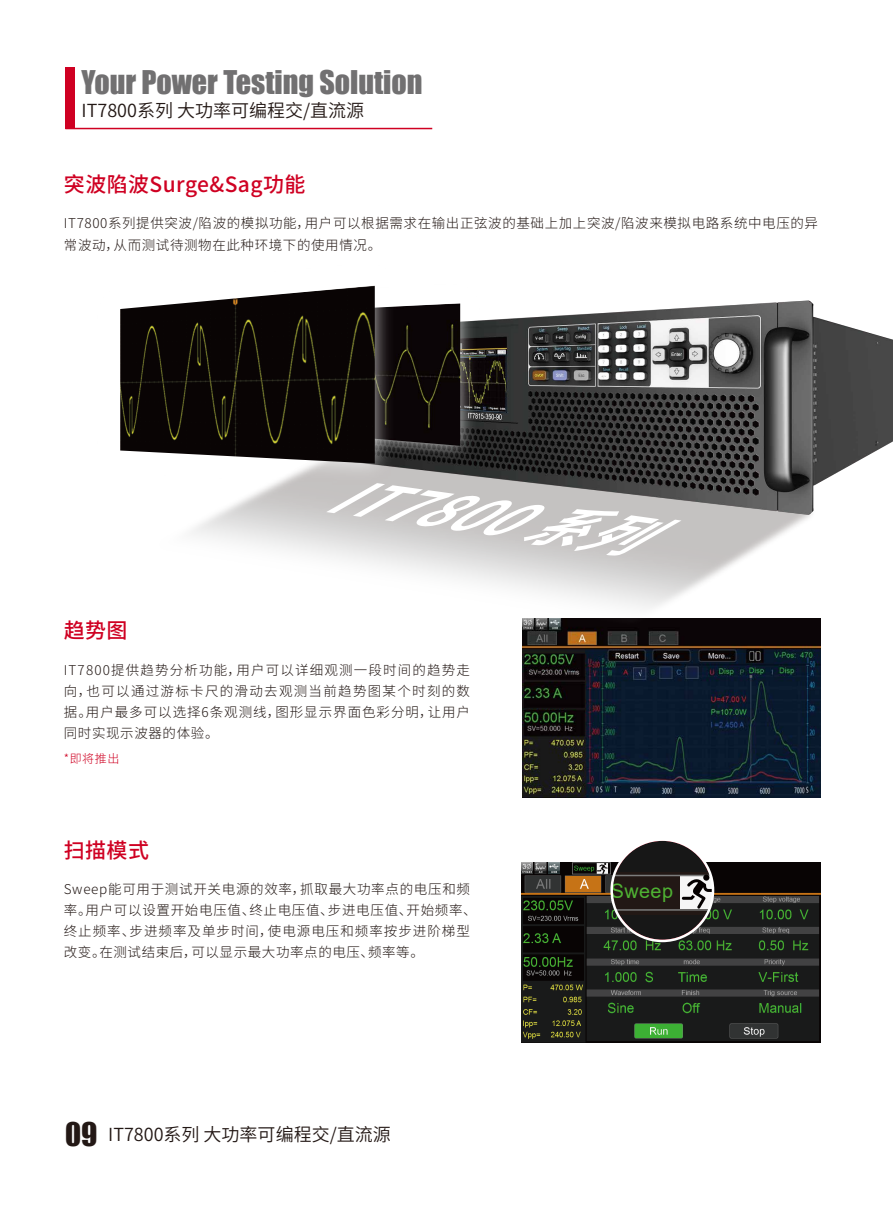
<style>
.page{position:relative;width:893px;height:1212px;background:#fff}
.page>*{position:absolute;margin:0;border:0;box-sizing:border-box;transform-origin:0 0}
.t1{font:italic 700 48.3px "Source Han Sans CN";color:#fff;scale:1.12 1}
.t2{font:30px "Impact";color:#717071}
.t3{font:500 21px "Source Han Sans CN";letter-spacing:.02em;color:#cf0022}
.t4{font:19.8px "Arial";letter-spacing:.02em;color:#4fb233}
.t5{font:18px "Source Han Sans CN";color:#231815}
.t6{font:300 13.5px/21px "Source Han Sans CN";letter-spacing:.05em;color:#231815}
.t7{font:300 12px "Source Han Sans CN";color:#cf0022}
.s1{font-family:"Impact";font-size:30px}
</style>
<div class="page">
<div style="left:65px;top:67px;width:10px;height:62px;background:#cf0022"></div>
<hr style="left:65px;top:128px;width:367px;height:1px;background:#cf0022">
<img style="left:521px;top:862px;width:299px;height:180px">
<img style="left:522px;top:743px;width:298px;height:55px">
<svg style="left:612px;top:842px;width:101px;height:99px"></svg>
<div style="left:610px;top:838px;width:104px;height:104px;border:3px solid #fff;border-radius:50%"></div>
<img style="left:192px;top:493px;width:629px;height:250px">
<img style="left:276px;top:300px;width:617px;height:229px">
<img style="left:402px;top:300px;width:82px;height:170px">
<img style="left:402px;top:303px;width:58px;height:143px">
<img style="left:256px;top:300px;width:146px;height:193px">
<img style="left:120px;top:285px;width:255px;height:178px">
<h2 class="t2" style="left:82px;top:59px;width:342px">Your Power Testing Solution</h2>
<h3 class="t5" style="left:82px;top:100px;width:284px">IT7800系列 大功率可编程交/直流源</h3>
<h3 class="t3" style="left:64px;top:172px;width:243px">突波陷波Surge&amp;Sag功能</h3>
<p class="t6" style="left:64px;top:213px;width:755px">IT7800系列提供突波/陷波的模拟功能，用户可以根据需求在输出正弦波的基础上加上突波/陷波来模拟电路系统中电压的异常波动，从而测试待测物在此种环境下的使用情况。</p>
<h1 class="t1" style="left:328px;top:467px;width:277px;rotate:8deg">IT7800 系列</h1>
<h3 class="t3" style="left:64px;top:619px;width:65px">趋势图</h3>
<p class="t6" style="left:64px;top:660px;width:408px;text-align:justify">IT7800提供趋势分析功能，用户可以详细观测一段时间的趋势走向，也可以通过游标卡尺的滑动去观测当前趋势图某个时刻的数据。用户最多可以选择6条观测线，图形显示界面色彩分明，让用户同时实现示波器的体验。</p>
<p class="t7" style="left:64px;top:752px;width:57px">*即将推出</p>
<h3 class="t3" style="left:64px;top:838px;width:87px">扫描模式</h3>
<p class="t6" style="left:64px;top:879px;width:414px">Sweep能可用于测试开关电源的效率，抓取最大功率点的电压和频率。用户可以设置开始电压值、终止电压值、步进电压值、开始频率、终止频率、步进频率及单步时间，使电源电压和频率按步进阶梯型改变。在测试结束后，可以显示最大功率点的电压、频率等。</p>
<h3 class="t5" style="left:65px;top:1124px;width:327px"><span class="s1">09</span> IT7800系列 大功率可编程交/直流源</h3>
<h3 class="t4" style="left:611px;top:877px;width:64px">Sweep</h3>
</div>
